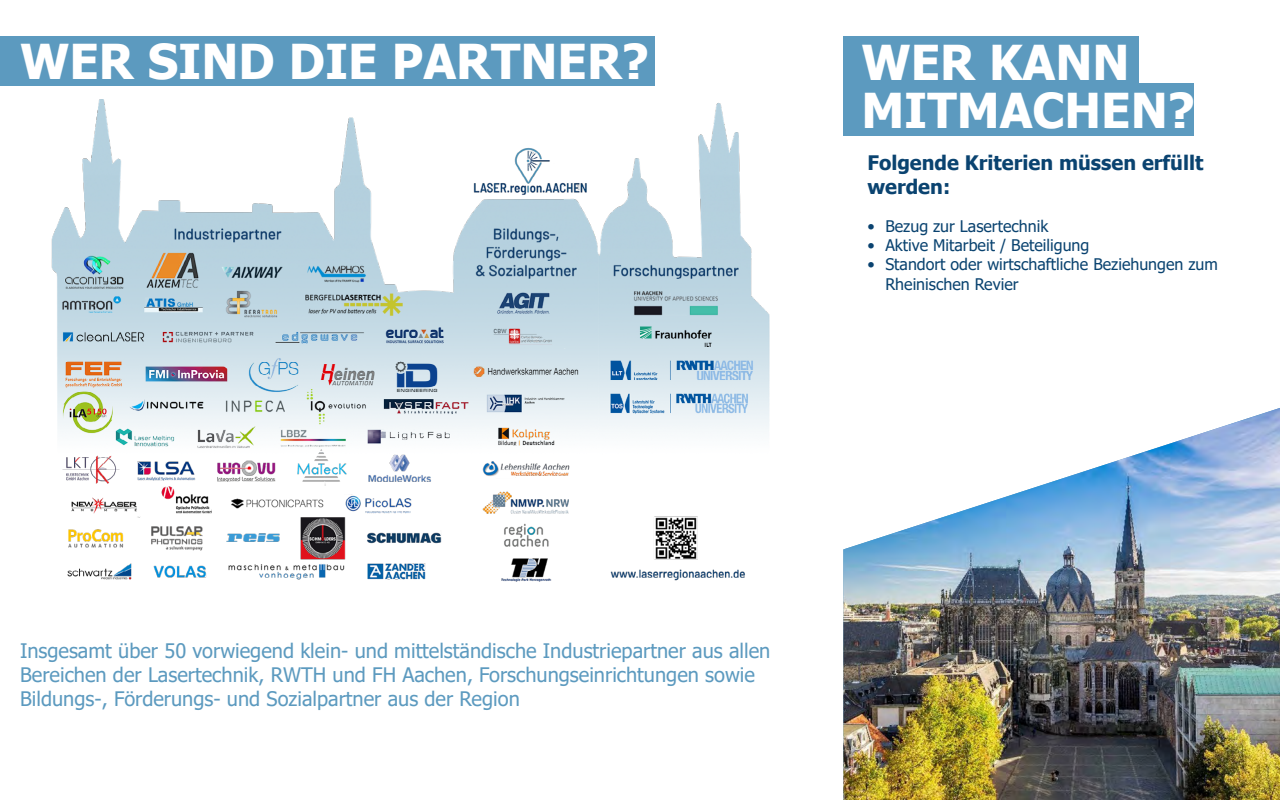
<style>
.page{position:relative;width:1280px;height:800px;background:#fff}
.page>*{position:absolute;margin:0;border:0;box-sizing:border-box;transform-origin:0 0}
.t1{font:700 48px/48px "Tahoma";color:#fff}
.t2{font:20px/24px "Tahoma";color:#5c9abf}
.t3{font:700 20px/24px "Tahoma";color:#0a4370}
.t4{font:16px/19.2px "Tahoma";color:#0a4370}
</style>
<div class="page">
<div style="left:0;top:37px;width:655px;height:49px;background:#5c9abf"></div>
<img style="left:51px;top:99px;width:719px;height:483px">
<img style="left:843px;top:408px;width:437px;height:392px">
<div style="left:843px;top:37px;width:296px;height:49px;background:#5c9abf"></div>
<div style="left:843px;top:83px;width:351px;height:53px;background:#5c9abf"></div>
<h1 class="t1" style="left:20px;top:39px;width:631px">WER SIND DIE PARTNER?</h1>
<h1 class="t1" style="left:861px;top:40px;width:335px">WER KANN<br>MITMACHEN?</h1>
<p class="t3" style="left:867px;top:151px;width:338px">Folgende Kriterien müssen erfüllt werden:</p>
<p class="t4" style="left:867px;top:217px;width:182px">• Bezug zur Lasertechnik</p>
<p class="t4" style="left:867px;top:237px;width:224px">• Aktive Mitarbeit / Beteiligung</p>
<p class="t4" style="left:885px;top:256px;width:334px;text-indent:-18px">• Standort oder wirtschaftliche Beziehungen zum<br>Rheinischen Revier</p>
<p class="t2" style="left:20px;top:639px;width:752px">Insgesamt über 50 vorwiegend klein- und mittelständische Industriepartner aus allen<br>Bereichen der Lasertechnik, RWTH und FH Aachen, Forschungseinrichtungen sowie<br>Bildungs-, Förderungs- und Sozialpartner aus der Region</p>
</div>
